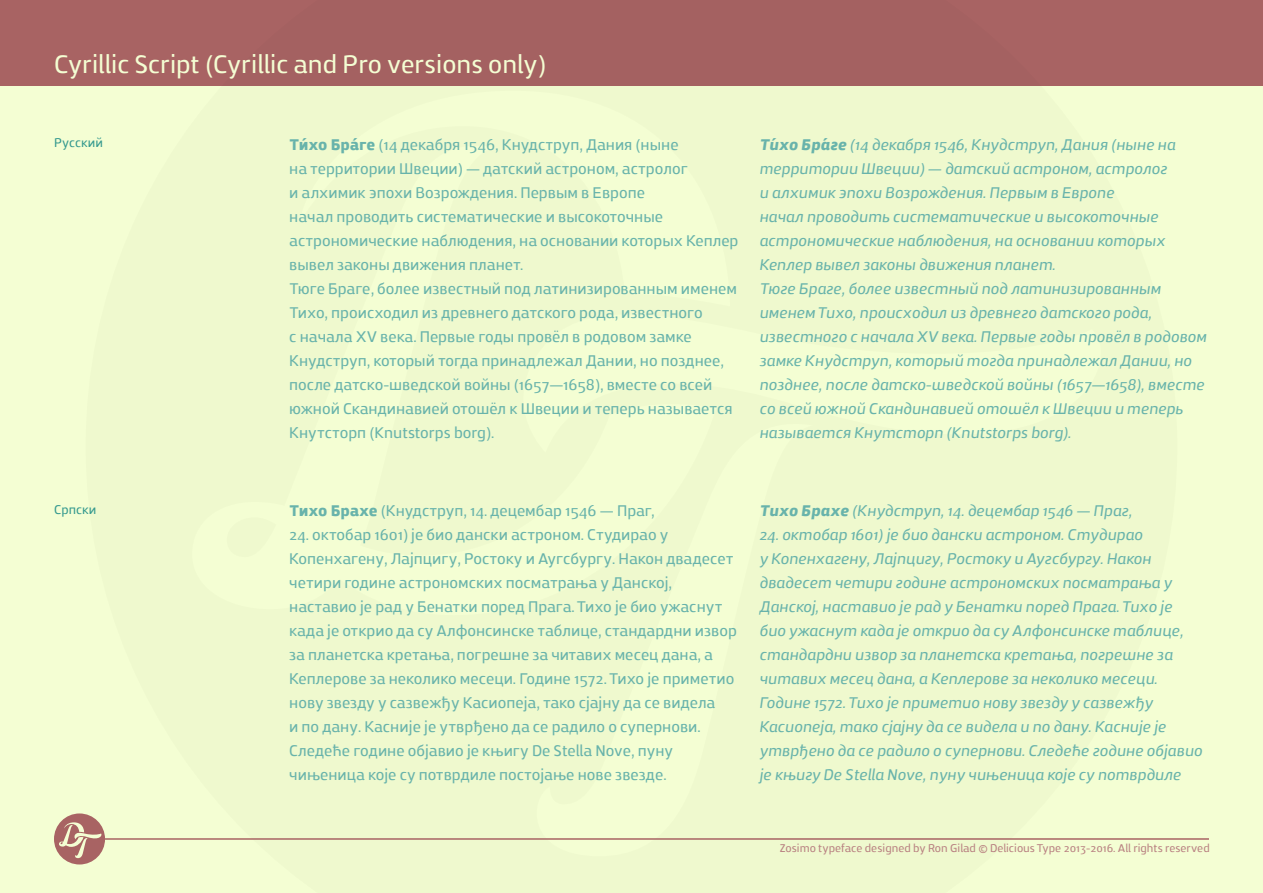
<style>
.page{position:relative;width:1263px;height:893px;background:#f4fed3}
.page>*{position:absolute;margin:0;border:0;box-sizing:border-box;transform-origin:0 0}
.t1{font:27px "Zosimo Pro";color:#f4fed3}
.t2{font:16.5px/24px "Zosimo Pro";color:#68b3ab}
.t3{font:italic 16.5px/24px "Zosimo Pro";color:#68b3ab}
.t4{font:13.5px "Zosimo Pro";color:#369a8f}
.t5{font:12px "Zosimo Pro";color:#b98282}
.s1{font-weight:900}
.s2{font-weight:900;font-style:normal}
</style>
<div class="page">
<div style="left:0;top:0;width:1263px;height:86px;background:#a86363"></div>
<svg style="left:54px;top:813px;width:51px;height:51px"></svg>
<hr style="left:105px;top:838px;width:1104px;height:2px;background:#a86363">
<h1 class="t1" style="left:54px;top:49px;width:493px">Cyrillic Script (Cyrillic and Pro versions only)</h1>
<p class="t4" style="left:54px;top:135px;width:50px">Русский</p>
<p class="t2" style="left:289px;top:132px;width:451px"><span class="s1">Ти́хо Бра́ге</span> (14 декабря 1546, Кнудструп, Дания (ныне<br>на территории Швеции) — датский астроном, астролог<br>и алхимик эпохи Возрождения. Первым в Европе<br>начал проводить систематические и высокоточные астрономические наблюдения, на основании которых Кеплер вывел законы движения планет.<br>Тюге Браге, более известный под латинизированным именем Тихо, происходил из древнего датского рода, известного<br>с начала XV века. Первые годы провёл в родовом замке Кнудструп, который тогда принадлежал Дании, но позднее, после датско-шведской войны (1657—1658), вместе со всей южной Скандинавией отошёл к Швеции и теперь называется Кнутсторп (Knutstorps borg).</p>
<p class="t3" style="left:760px;top:132px;width:449px"><span class="s1">Ти</span><span class="s2">́</span><span class="s1">хо Бра</span><span class="s2">́</span><span class="s1">ге</span> (14 декабря 1546, Кнудструп, Дания (ныне на территории Швеции) — датский астроном, астролог<br>и алхимик эпохи Возрождения. Первым в Европе<br>начал проводить систематические и высокоточные астрономические наблюдения, на основании которых Кеплер вывел законы движения планет.<br>Тюге Браге, более известный под латинизированным именем Тихо, происходил из древнего датского рода, известного с начала XV века. Первые годы провёл в родовом замке Кнудструп, который тогда принадлежал Дании, но позднее, после датско-шведской войны (1657—1658), вместе со всей южной Скандинавией отошёл к Швеции и теперь называется Кнутсторп (Knutstorps borg).</p>
<p class="t4" style="left:54px;top:502px;width:44px">Српски</p>
<p class="t2" style="left:289px;top:499px;width:367px"><span class="s1">Тихо Брахе</span> (Кнудструп, 14. децембар 1546 — Праг,</p>
<p class="t2" style="left:289px;top:523px;width:449px">24. октобар 1601) је био дански астроном. Студирао у Копенхагену, Лајпцигу, Ростоку и Аугсбургу. Након двадесет четири године астрономских посматрања у Данској, наставио је рад у Бенатки поред Прага. Тихо је био ужаснут када је открио да су Алфонсинске таблице, стандардни извор за планетска кретања, погрешне за читавих месец дана, а Кеплерове за неколико месеци. Године 1572. Тихо је приметио нову звезду у сазвежђу Касиопеја, тако сјајну да се видела<br>и по дану. Касније је утврђено да се радило о супернови.<br>Следеће године објавио је књигу De Stella Nove, пуну чињеница које су потврдиле постојање нове звезде.</p>
<p class="t3" style="left:760px;top:499px;width:374px"><span class="s1">Тихо Брахе</span> (Кнудструп, 14. децембар 1546 — Праг,</p>
<p class="t3" style="left:760px;top:523px;width:445px">24. октобар 1601) је био дански астроном. Студирао<br>у Копенхагену, Лајпцигу, Ростоку и Аугсбургу. Након двадесет четири године астрономских посматрања у Данској, наставио је рад у Бенатки поред Прага. Тихо је био ужаснут када је открио да су Алфонсинске таблице, стандардни извор за планетска кретања, погрешне за читавих месец дана, а Кеплерове за неколико месеци.<br>Године 1572. Тихо је приметио нову звезду у сазвежђу Касиопеја, тако сјајну да се видела и по дану. Касније је утврђено да се радило о супернови. Следеће године објавио је књигу De Stella Nove, пуну чињеница које су потврдиле</p>
<p class="t5" style="left:779px;top:841px;width:432px">Zosimo typeface designed by Ron Gilad © Delicious Type 2013-2016. All rights reserved</p>
</div>
